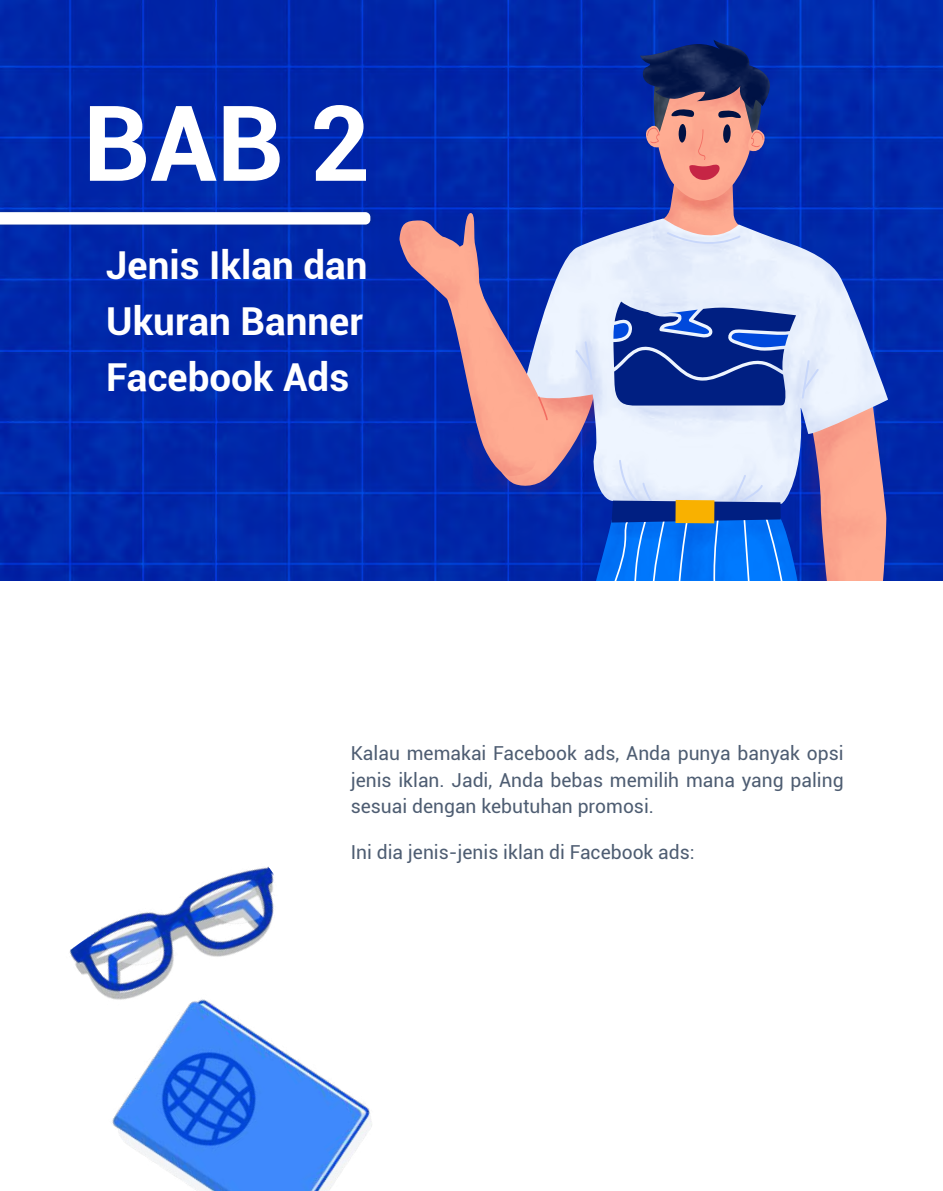
<style>
.page{position:relative;width:943px;height:1191px;background:#fff}
.page>*{position:absolute;margin:0;border:0;box-sizing:border-box;transform-origin:0 0}
.t1{font:700 105px "Roboto";color:#fff}
.t2{font:700 38.5px/56px "Roboto";color:#fff;text-align:justify}
.t3{font:19.25px/26.2px "Roboto";color:#4e5d72;text-align:justify}
</style>
<div class="page">
<img style="left:0;top:0;width:943px;height:580px">
<div style="left:888px;top:386px;width:10px;height:194px;background:#0027a9"></div>
<svg style="left:399px;top:40px;width:489px;height:540px;background:#5869b7"></svg>
<img style="left:456px;top:213px;width:24px;height:74px">
<div style="left:0;top:208px;width:374px;height:20px;background:#283545;opacity:.25"></div>
<svg style="left:0;top:212px;width:370px;height:12px"></svg>
<img style="left:69px;top:866px;width:303px;height:325px">
<h1 class="t1" style="left:83px;top:69px;width:288px">BAB 2</h1>
<h2 class="t2" style="left:106px;top:236px;width:263px">Jenis Iklan dan Ukuran Banner Facebook Ads</h2>
<p class="t3" style="left:351px;top:740px;width:494px">Kalau memakai Facebook ads, Anda punya banyak opsi jenis iklan. Jadi, Anda bebas memilih mana yang paling sesuai dengan kebutuhan promosi.</p>
<p class="t3" style="left:351px;top:838px;width:345px">Ini dia jenis-jenis iklan di Facebook ads:</p>
</div>
